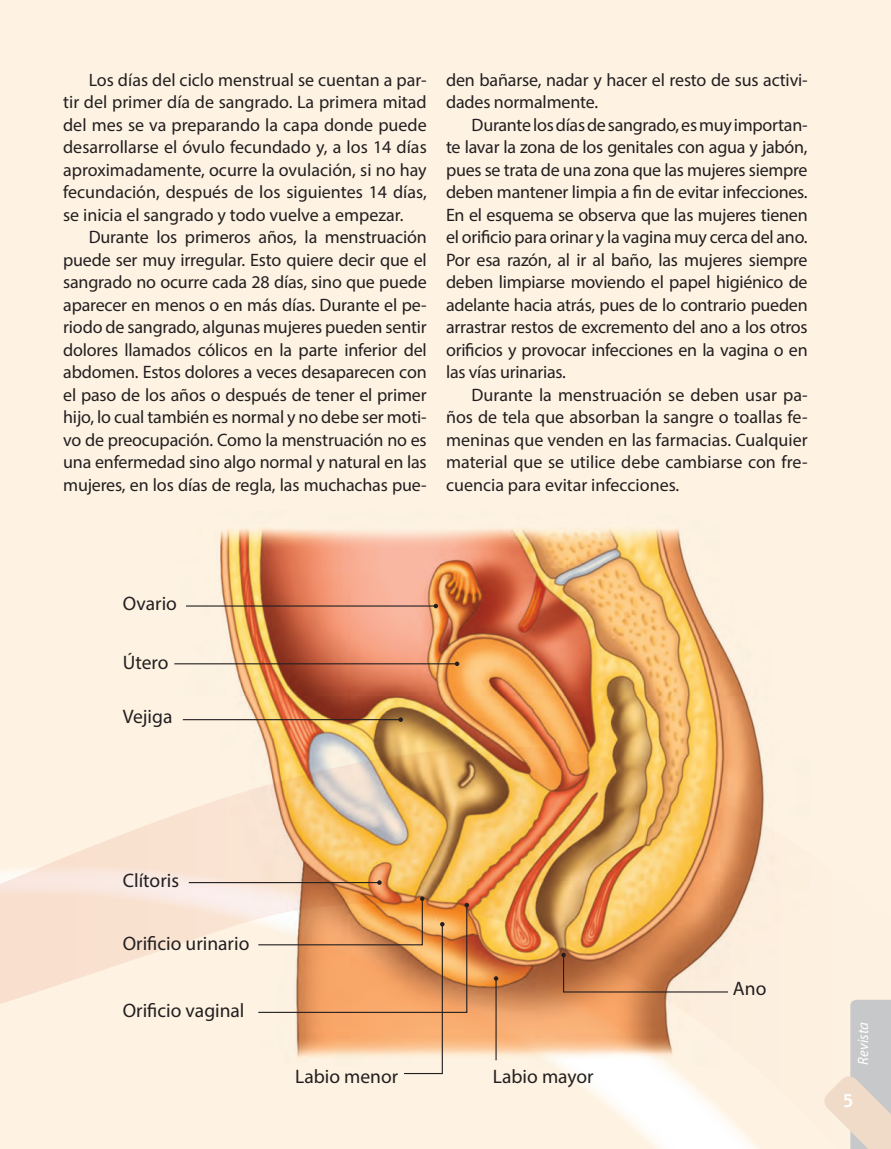
<style>
.page{position:relative;width:891px;height:1149px;background:#fff}
.page>*{position:absolute;margin:0;border:0;box-sizing:border-box;transform-origin:0 0}
.Informativos{font:19.5px "Myriad Pro";color:#231f20}
.PC_1{font:18px/22.5px "Myriad Pro";letter-spacing:-.01em;color:#231f20;text-align:justify}
.t1{font:700 18px "Shannon";color:#fff}
.t2{font:italic 15px "Myriad Pro";color:#fff}
</style>
<div class="page">
<div style="left:0;top:0;width:891px;height:1148px;background:#fef3e3"></div>
<svg style="left:0;top:818px;width:756px;height:330px"></svg>
<img style="left:166px;top:528px;width:608px;height:561px">
<hr style="left:186px;top:605px;width:250px;height:1px;background:#231f20">
<svg style="left:433px;top:603px;width:5px;height:5px"></svg>
<hr style="left:174px;top:663px;width:283px;height:1px;background:#231f20">
<svg style="left:455px;top:661px;width:4px;height:5px"></svg>
<hr style="left:183px;top:719px;width:217px;height:1px;background:#231f20">
<svg style="left:398px;top:717px;width:5px;height:4px"></svg>
<hr style="left:189px;top:881px;width:190px;height:2px;background:#231f20">
<svg style="left:377px;top:880px;width:4px;height:4px"></svg>
<svg style="left:257px;top:896px;width:212px;height:178px"></svg>
<hr style="left:495px;top:978px;width:1px;height:82px;background:#231f20">
<svg style="left:494px;top:976px;width:4px;height:4px"></svg>
<svg style="left:561px;top:952px;width:168px;height:40px"></svg>
<svg style="left:820px;top:999px;width:71px;height:150px"></svg>
<p class="PC_1" style="left:63px;top:68px;width:365px;text-indent:26px">Los días del ciclo menstrual se cuentan a par&shy;tir del primer día de sangrado. La primera mitad del mes se va preparando la capa donde puede desarrollarse el óvulo fecundado y, a los 14 días aproximadamente, ocurre la ovulación, si no hay fecundación, después de los siguientes 14 días, se inicia el sangrado y todo vuelve a empezar.</p>
<p class="PC_1" style="left:63px;top:226px;width:365px;text-indent:26px">Durante los primeros años, la menstruación puede ser muy irregular. Esto quiere decir que el sangrado no ocurre cada 28 días, sino que puede aparecer en menos o en más días. Durante el pe&shy;riodo de sangrado, algunas mujeres pueden sentir dolores llamados cólicos en la parte inferior del abdomen. Estos dolores a veces desaparecen con el paso de los años o después de tener el primer hijo, lo cual también es normal y no debe ser moti&shy;vo de preocupación. Como la menstruación no es una enfermedad sino algo normal y natural en las mujeres, en los días de regla, las muchachas pue-</p>
<p class="PC_1" style="left:446px;top:68px;width:363px">den bañarse, nadar y hacer el resto de sus activi&shy;dades normalmente.</p>
<p class="PC_1" style="left:446px;top:113px;width:363px;text-indent:26px">Durante los días de sangrado, es muy importan&shy;te lavar la zona de los genitales con agua y jabón, pues se trata de una zona que las mujeres siempre deben mantener limpia a fin de evitar infecciones.<br>En el esquema se observa que las mujeres tienen el orificio para orinar y la vagina muy cerca del ano.<br>Por esa razón, al ir al baño, las mujeres siempre deben limpiarse moviendo el papel higiénico de adelante hacia atrás, pues de lo contrario pueden arrastrar restos de excremento del ano a los otros orificios y provocar infecciones en la vagina o en las vías urinarias.</p>
<p class="PC_1" style="left:446px;top:383px;width:363px;text-indent:26px">Durante la menstruación se deben usar pa&shy;ños de tela que absorban la sangre o toallas fe&shy;meninas que venden en las farmacias. Cualquier material que se utilice debe cambiarse con fre&shy;cuencia para evitar infecciones.</p>
<p class="Informativos" style="left:123px;top:591px;width:56px">Ovario</p>
<p class="Informativos" style="left:123px;top:650px;width:47px">Útero</p>
<p class="Informativos" style="left:123px;top:704px;width:51px">Vejiga</p>
<p class="Informativos" style="left:123px;top:868px;width:58px">Clítoris</p>
<p class="Informativos" style="left:123px;top:930px;width:128px">Orificio urinario</p>
<p class="Informativos" style="left:123px;top:998px;width:123px">Orificio vaginal</p>
<p class="Informativos" style="left:295px;top:1064px;width:105px">Labio menor</p>
<p class="Informativos" style="left:493px;top:1064px;width:102px">Labio mayor</p>
<p class="Informativos" style="left:733px;top:976px;width:35px">Ano</p>
<p class="t2" style="left:854px;top:1064px;width:45px;rotate:-90deg">Revista</p>
<p class="t1" style="left:842px;top:1089px;width:12px">5</p>
</div>
